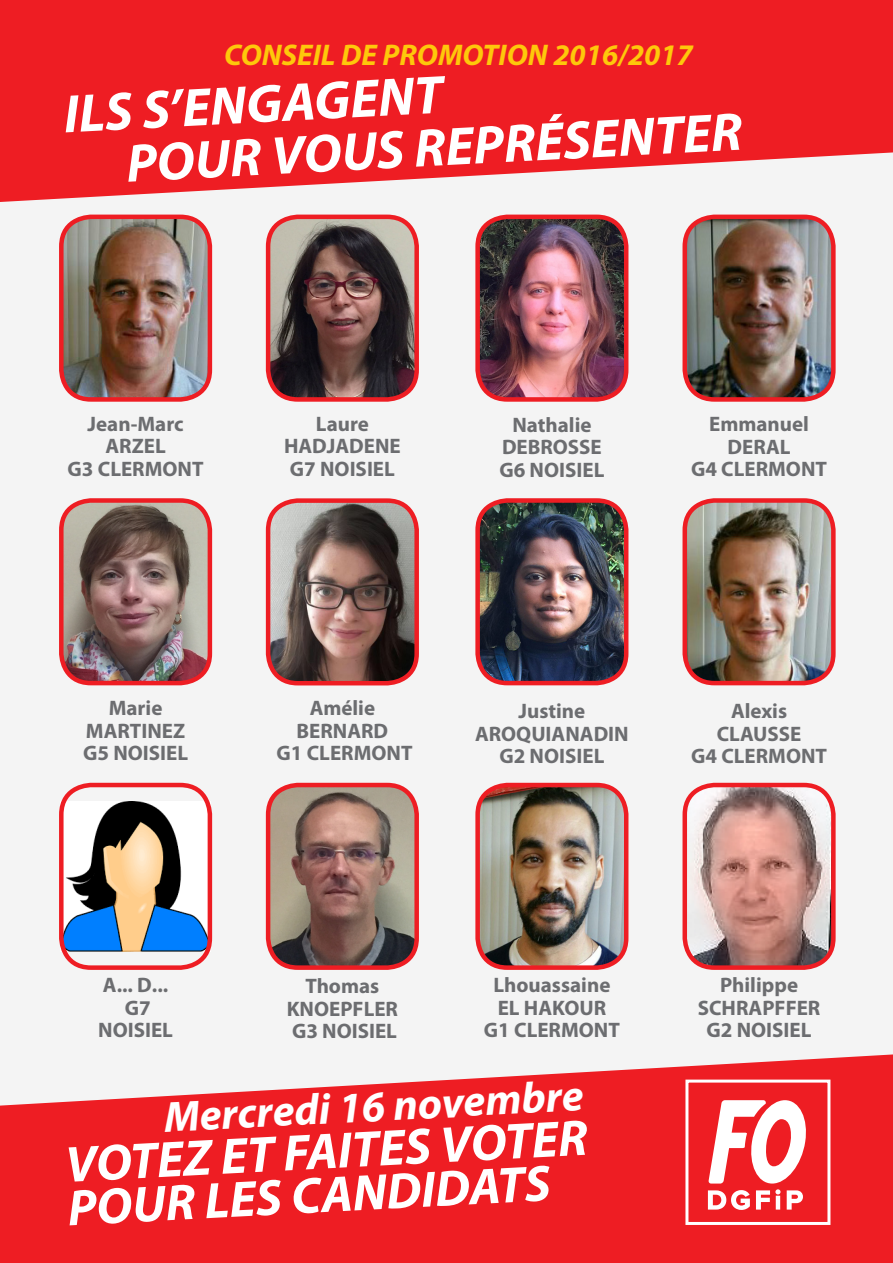
<style>
.page{position:relative;width:893px;height:1263px;background:#fff}
.page>*{position:absolute;margin:0;border:0;box-sizing:border-box;transform-origin:0 0}
.t1{font:italic 700 54px "Myriad Pro";color:#fff}
.t2{font:italic 700 51px "Myriad Pro";color:#fff}
.t3{font:italic 700 43.5px "Myriad Pro";color:#fff}
.t4{font:italic 700 30px "Myriad Pro";color:#fec80b}
.t5{font:700 21px/22.5px "Myriad Pro";color:#6c6d70;text-align:center}
</style>
<div class="page">
<div style="left:0;top:77px;width:893px;height:1186px;background:#f4f4f4"></div>
<img style="left:480px;top:217px;width:146px;height:180px">
<div style="left:475px;top:215px;width:153px;height:187px;border:4px solid #ee1d23;border-radius:30px"></div>
<img style="left:687px;top:217px;width:144px;height:180px">
<div style="left:682px;top:215px;width:154px;height:187px;border:4px solid #ee1d23;border-radius:30px"></div>
<img style="left:62px;top:501px;width:148px;height:182px">
<div style="left:59px;top:498px;width:153px;height:187px;border:4px solid #ee1d23;border-radius:30px"></div>
<img style="left:268px;top:503px;width:149px;height:180px">
<div style="left:266px;top:498px;width:153px;height:187px;border:4px solid #ee1d23;border-radius:30px"></div>
<img style="left:480px;top:500px;width:146px;height:183px">
<div style="left:475px;top:498px;width:153px;height:187px;border:4px solid #ee1d23;border-radius:30px"></div>
<img style="left:687px;top:503px;width:144px;height:180px">
<div style="left:682px;top:498px;width:154px;height:187px;border:4px solid #ee1d23;border-radius:30px"></div>
<img style="left:64px;top:801px;width:143px;height:150px">
<div style="left:59px;top:783px;width:153px;height:187px;border:4px solid #ee1d23;border-radius:30px"></div>
<img style="left:268px;top:785px;width:149px;height:183px">
<div style="left:266px;top:783px;width:153px;height:187px;border:4px solid #ee1d23;border-radius:30px"></div>
<img style="left:480px;top:785px;width:146px;height:180px">
<div style="left:475px;top:783px;width:153px;height:187px;border:4px solid #ee1d23;border-radius:30px"></div>
<img style="left:687px;top:785px;width:144px;height:180px">
<div style="left:682px;top:783px;width:154px;height:187px;border:4px solid #ee1d23;border-radius:30px"></div>
<img style="left:61px;top:217px;width:149px;height:180px">
<div style="left:59px;top:215px;width:153px;height:187px;border:4px solid #ee1d23;border-radius:30px"></div>
<img style="left:268px;top:217px;width:146px;height:180px">
<div style="left:266px;top:215px;width:153px;height:187px;border:4px solid #ee1d23;border-radius:30px"></div>
<svg style="left:0;top:1054px;width:893px;height:209px;background:#ee3b40"></svg>
<svg style="left:0;top:0;width:893px;height:202px;background:#ee373c"></svg>
<div style="left:687px;top:1081px;width:142px;height:142px;background:#ee1d23"></div>
<svg style="left:708px;top:1190px;width:42px;height:20px"></svg>
<svg style="left:756px;top:1189px;width:24px;height:20px"></svg>
<svg style="left:787px;top:1190px;width:16px;height:19px"></svg>
<svg style="left:708px;top:1100px;width:98px;height:83px"></svg>
<div style="left:685px;top:1079px;width:145px;height:146px;border:3px solid #fff"></div>
<p class="t4" style="left:224px;top:36px;width:470px">CONSEIL DE PROMOTION 2016/2017</p>
<p class="t1" style="left:62px;top:79px;width:381px;rotate:-3deg">ILS S’ENGAGENT</p>
<p class="t1" style="left:125px;top:129px;width:618px;rotate:-3deg">POUR VOUS REPRÉSENTER</p>
<p class="t5" style="left:88px;top:412px;width:98px">Jean-Marc</p>
<p class="t5" style="left:105px;top:434px;width:62px">ARZEL</p>
<p class="t5" style="left:68px;top:457px;width:137px">G3 CLERMONT</p>
<p class="t5" style="left:316px;top:412px;width:55px">Laure</p>
<p class="t5" style="left:284px;top:434px;width:118px">HADJADENE</p>
<p class="t5" style="left:290px;top:457px;width:107px">G7 NOISIEL</p>
<p class="t5" style="left:512px;top:413px;width:81px">Nathalie</p>
<p class="t5" style="left:502px;top:435px;width:101px">DEBROSSE</p>
<p class="t5" style="left:499px;top:458px;width:107px">G6 NOISIEL</p>
<p class="t5" style="left:709px;top:412px;width:101px">Emmanuel</p>
<p class="t5" style="left:727px;top:435px;width:64px">DERAL</p>
<p class="t5" style="left:691px;top:457px;width:137px">G4 CLERMONT</p>
<p class="t5" style="left:109px;top:696px;width:55px">Marie</p>
<p class="t5" style="left:86px;top:719px;width:101px">MARTINEZ</p>
<p class="t5" style="left:83px;top:741px;width:107px">G5 NOISIEL</p>
<p class="t5" style="left:310px;top:696px;width:67px">Amélie</p>
<p class="t5" style="left:297px;top:719px;width:93px">BERNARD</p>
<p class="t5" style="left:277px;top:741px;width:137px">G1 CLERMONT</p>
<p class="t5" style="left:518px;top:699px;width:68px">Justine</p>
<p class="t5" style="left:475px;top:721px;width:155px">AROQUIANADIN</p>
<p class="t5" style="left:499px;top:744px;width:107px">G2 NOISIEL</p>
<p class="t5" style="left:731px;top:699px;width:58px">Alexis</p>
<p class="t5" style="left:717px;top:721px;width:86px">CLAUSSE</p>
<p class="t5" style="left:691px;top:744px;width:137px">G4 CLERMONT</p>
<p class="t5" style="left:98px;top:973px;width:76px">A... D...<br>G7<br>NOISIEL</p>
<p class="t5" style="left:305px;top:974px;width:75px">Thomas</p>
<p class="t5" style="left:287px;top:996px;width:113px">KNOEPFLER</p>
<p class="t5" style="left:292px;top:1019px;width:107px">G3 NOISIEL</p>
<p class="t5" style="left:493px;top:973px;width:118px">Lhouassaine</p>
<p class="t5" style="left:498px;top:996px;width:110px">EL HAKOUR</p>
<p class="t5" style="left:484px;top:1018px;width:137px">G1 CLERMONT</p>
<p class="t3" style="left:162px;top:1089px;width:422px;rotate:-3deg">Mercredi 16 novembre</p>
<p class="t2" style="left:64px;top:1132px;width:524px;rotate:-3deg">VOTEZ ET FAITES VOTER</p>
<p class="t2" style="left:66px;top:1175px;width:485px;rotate:-3deg">POUR LES CANDIDATS</p>
<p class="t5" style="left:720px;top:973px;width:80px">Philippe</p>
<p class="t5" style="left:698px;top:996px;width:124px">SCHRAPFFER</p>
<p class="t5" style="left:706px;top:1018px;width:107px">G2 NOISIEL</p>
</div>
